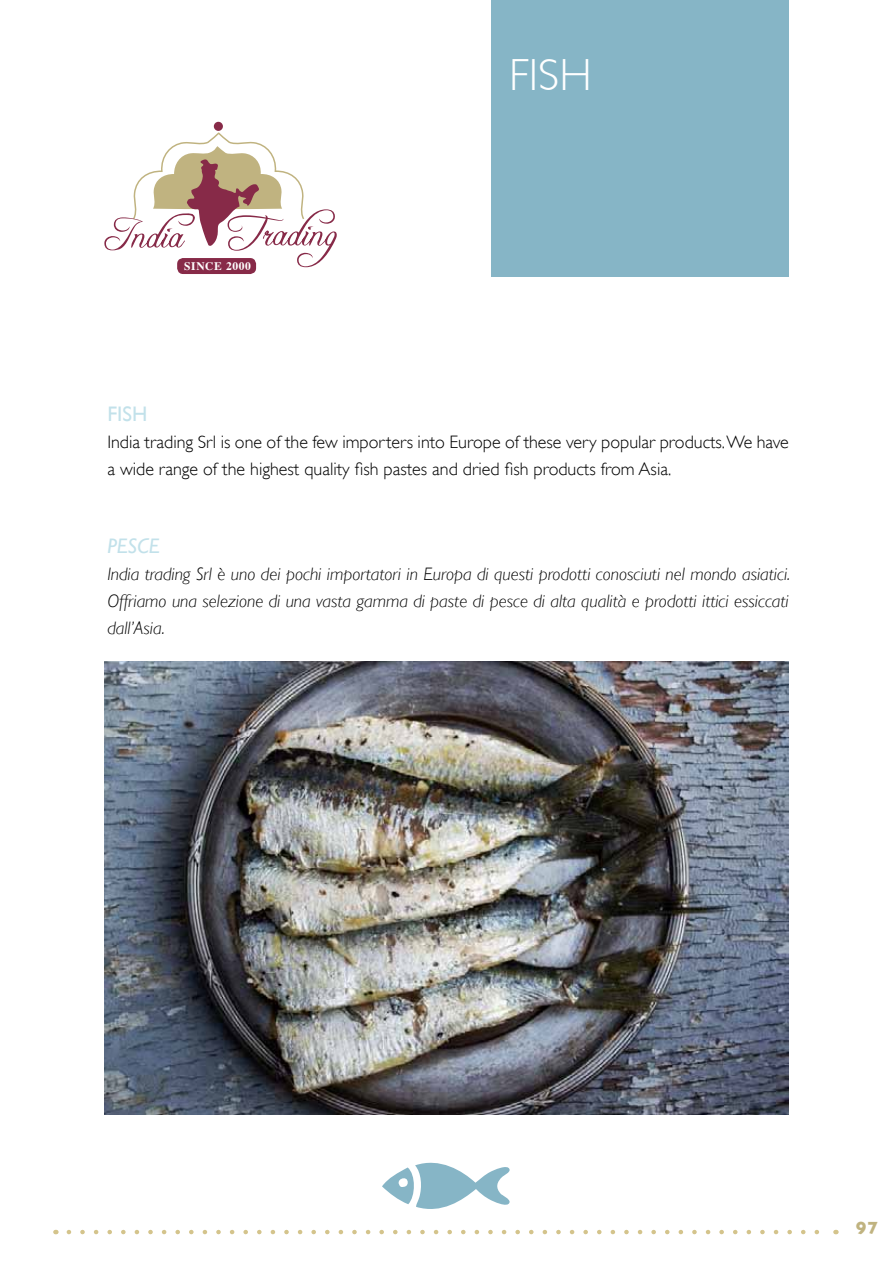
<style>
.page{position:relative;width:893px;height:1263px;background:#fff}
.page>*{position:absolute;margin:0;border:0;box-sizing:border-box;transform-origin:0 0}
.t1{font:300 45px "Gill Sans";color:#fff}
.t2{font:italic 21px "Gill Sans";color:#c2e1ea}
.t3{font:21px "Gill Sans";color:#c2e1ea}
.t4{font:italic 300 18px/27px "Gill Sans";color:#000;text-align:justify}
.t5{font:300 18px/27px "Gill Sans";color:#000}
.t6{font:700 18px "Gill Sans";color:#c0b380}
.t7{font:700 11.55px "Times";letter-spacing:.055em;color:#fff}
</style>
<div class="page">
<img style="left:104px;top:661px;width:685px;height:453px">
<div style="left:491px;top:0;width:298px;height:276px;background:#86b5c6"></div>
<div style="left:214px;top:122px;width:9px;height:9px;background:#872a48;border-radius:50%"></div>
<div style="left:177px;top:258px;width:79px;height:16px;background:#872a48;border-radius:6px"></div>
<svg style="left:104px;top:132px;width:233px;height:135px"></svg>
<svg style="left:382px;top:1162px;width:128px;height:47px"></svg>
<svg style="left:69px;top:1230px;width:750px;height:4px"></svg>
<p class="t7" style="left:184px;top:255px;width:68px">SINCE 2000</p>
<h1 class="t1" style="left:509px;top:50px;width:84px">FISH</h1>
<p class="t3" style="left:107px;top:402px;width:42px">FISH</p>
<p class="t5" style="left:107px;top:429px;width:683px">India trading Srl is one of the few importers into Europe of these very popular products. We have a wide range of the highest quality fish pastes and dried fish products from Asia.</p>
<p class="t2" style="left:107px;top:534px;width:54px">PESCE</p>
<p class="t4" style="left:107px;top:561px;width:684px">India trading Srl è uno dei pochi importatori in Europa di questi prodotti conosciuti nel mondo asiatici.<br>Offriamo una selezione di una vasta gamma di paste di pesce di alta qualità e prodotti ittici essiccati dall’Asia.</p>
<p class="t6" style="left:856px;top:1217px;width:24px">97</p>
</div>
